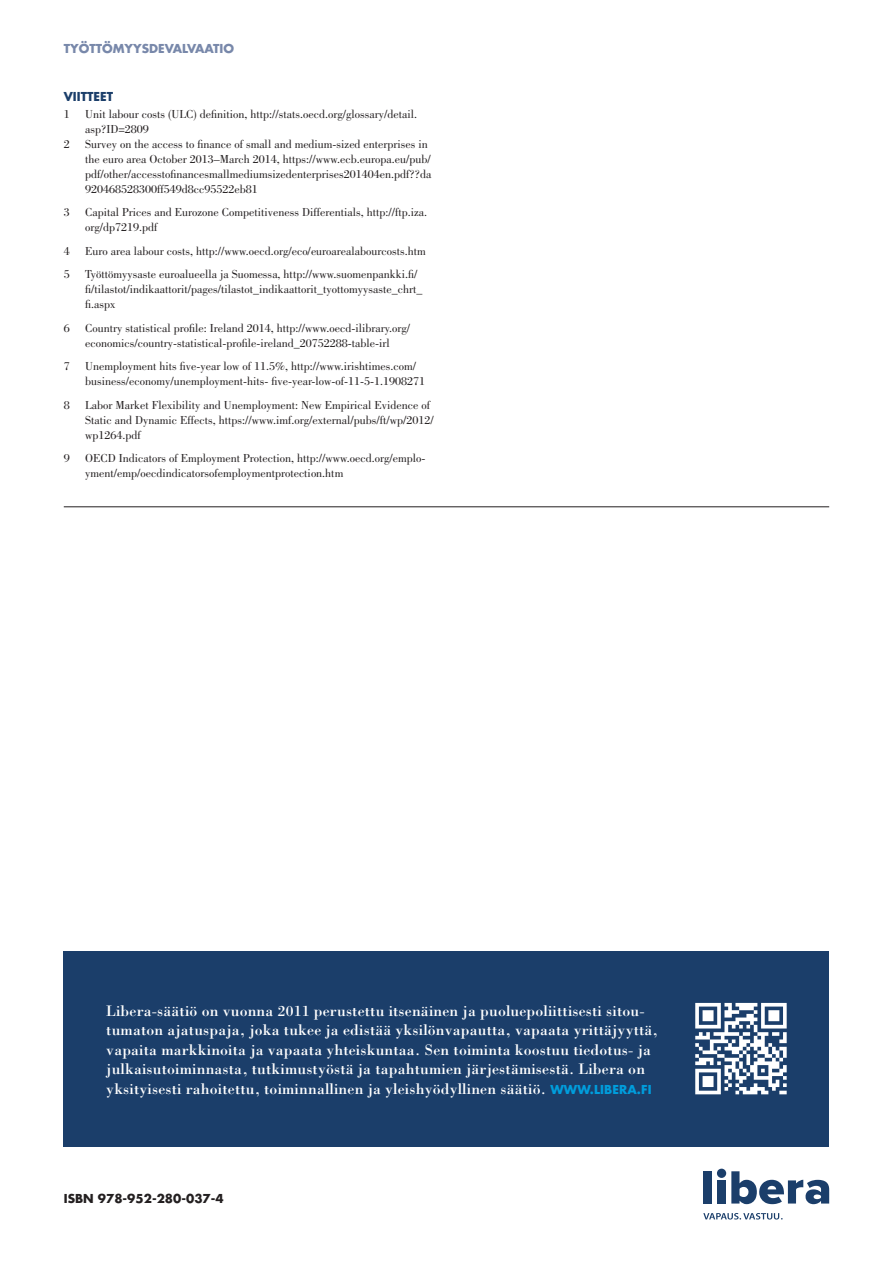
<style>
.page{position:relative;width:893px;height:1263px;background:#fff}
.page>*{position:absolute;margin:0;border:0;box-sizing:border-box;transform-origin:0 0}
.t1{font:15.75px/19.5px "Bodoni";letter-spacing:.01em;color:#fff}
.t2{font:12px/15px "Bodoni";color:#231f20}
.t3{font:700 12px "Futura";color:#231f20}
.t4{font:700 12px "Futura";color:#7888aa}
.t5{font:700 12px "Futura";color:#1b3e6a}
.s1{font-family:"Futura";font-weight:700;font-size:12px;color:#009ddc}
</style>
<div class="page">
<div style="left:704px;top:1171px;width:8px;height:32px;background:#1b3e6a"></div>
<svg style="left:731px;top:1171px;width:98px;height:33px"></svg>
<div style="left:717px;top:1180px;width:9px;height:23px;background:#1b3e6a"></div>
<div style="left:717px;top:1169px;width:9px;height:9px;background:#1b3e6a;border-radius:50%"></div>
<svg style="left:703px;top:1213px;width:80px;height:6px"></svg>
<hr style="left:64px;top:506px;width:765px;height:1px;background:#231f20">
<div style="left:64px;top:951px;width:765px;height:195px;background:#1b3e6a"></div>
<svg style="left:695px;top:1003px;width:92px;height:91px"></svg>
<p class="t4" style="left:64px;top:40px;width:172px">TYÖTTÖMYYSDEVALVAATIO</p>
<p class="t5" style="left:64px;top:89px;width:51px">VIITTEET</p>
<p class="t2" style="left:64px;top:106px;width:7px">1</p>
<p class="t2" style="left:85px;top:106px;width:333px">Unit labour costs (ULC) definition, http://stats.oecd.org/glossary/detail. asp?ID=2809</p>
<p class="t2" style="left:64px;top:136px;width:7px">2</p>
<p class="t2" style="left:85px;top:136px;width:348px">Survey on the access to finance of small and medium-sized enterprises in the euro area October 2013–March 2014, https://www.ecb.europa.eu/pub/ pdf/other/accesstofinancesmallmediumsizedenterprises201404en.pdf??da 920468528300ff549d8cc95522eb81</p>
<p class="t2" style="left:64px;top:205px;width:7px">3</p>
<p class="t2" style="left:85px;top:205px;width:343px">Capital Prices and Eurozone Competitiveness Differentials, http://ftp.iza. org/dp7219.pdf</p>
<p class="t2" style="left:64px;top:243px;width:7px">4</p>
<p class="t2" style="left:85px;top:243px;width:342px">Euro area labour costs, http://www.oecd.org/eco/euroarealabourcosts.htm</p>
<p class="t2" style="left:64px;top:267px;width:7px">5</p>
<p class="t2" style="left:85px;top:267px;width:339px">Työttömyysaste euroalueella ja Suomessa, http://www.suomenpankki.fi/ fi/tilastot/indikaattorit/pages/tilastot_indikaattorit_tyottomyysaste_chrt_ fi.aspx</p>
<p class="t2" style="left:64px;top:320px;width:7px">6</p>
<p class="t2" style="left:85px;top:320px;width:327px">Country statistical profile: Ireland 2014, http://www.oecd-ilibrary.org/ economics/country-statistical-profile-ireland_20752288-table-irl</p>
<p class="t2" style="left:64px;top:359px;width:7px">7</p>
<p class="t2" style="left:85px;top:359px;width:342px">Unemployment hits five-year low of 11.5%, http://www.irishtimes.com/ business/economy/unemployment-hits- five-year-low-of-11-5-1.1908271</p>
<p class="t2" style="left:64px;top:397px;width:7px">8</p>
<p class="t2" style="left:85px;top:397px;width:350px">Labor Market Flexibility and Unemployment: New Empirical Evidence of<br>Static and Dynamic Effects, https://www.imf.org/external/pubs/ft/wp/2012/ wp1264.pdf</p>
<p class="t2" style="left:64px;top:451px;width:7px">9</p>
<p class="t2" style="left:85px;top:451px;width:342px">OECD Indicators of Employment Protection, http://www.oecd.org/emplo&shy;yment/emp/oecdindicatorsofemploymentprotection.htm</p>
<p class="t1" style="left:106px;top:1000px;width:553px">Libera-säätiö on vuonna 2011 perustettu itsenäinen ja puoluepoliittisesti sitou&shy;tumaton ajatuspaja, joka tukee ja edistää yksilönvapautta, vapaata yrittäjyyttä, vapaita markkinoita ja vapaata yhteiskuntaa. Sen toiminta koostuu tiedotus- ja julkaisutoiminnasta, tutkimustyöstä ja tapahtumien järjestämisestä. Libera on yksityisesti rahoitettu, toiminnallinen ja yleishyödyllinen säätiö. <span class="s1">WWW.LIBERA.FI</span></p>
<p class="t3" style="left:64px;top:1191px;width:161px">ISBN 978-952-280-037-4</p>
</div>
